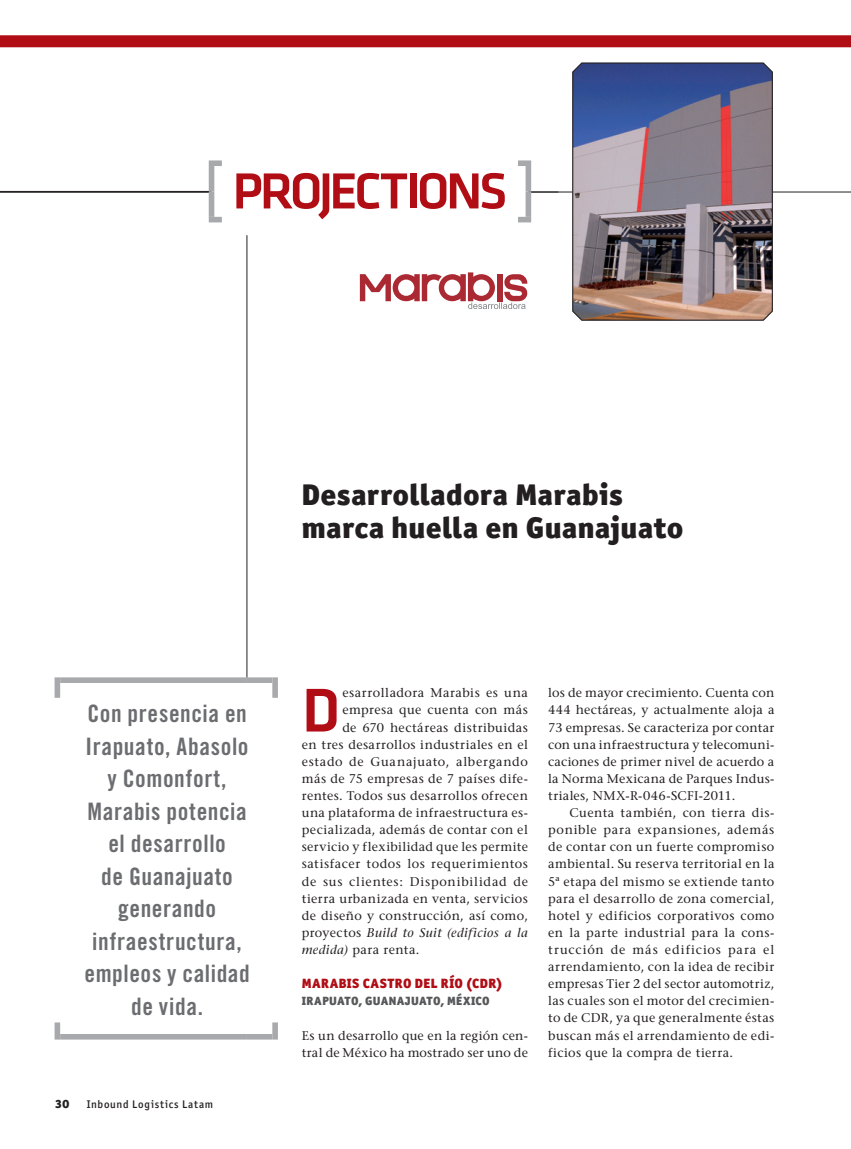
<style>
.page{position:relative;width:851px;height:1149px;background:#fff}
.page>*{position:absolute;margin:0;border:0;box-sizing:border-box;transform-origin:0 0}
.t1{font:500 63.9px "Klavika";color:#b00d15}
.t2{font:500 52.5px "Klavika";letter-spacing:-.065em;color:#b00d15}
.t3{font:900 30px/33px "Officina Sans ITC Std";letter-spacing:.01em;color:#231f20}
.t4{font:24px/32.5px "Trade Gothic LT Std Bd Cn 20";letter-spacing:.025em;color:#6c6d70;text-align:center}
.t5{font:900 13.5px "Officina Sans ITC Std";letter-spacing:.025em;color:#b00d15}
.t6{font:500 12.6px/17.1px "Stone Serif Std";letter-spacing:.035em;color:#231f20;text-align:justify}
.t7{font:500 12.6px/17.1px "Stone Serif Std";letter-spacing:.015em;color:#231f20}
.t8{font:italic 500 12.6px "Stone Serif Std";letter-spacing:.03em;color:#231f20}
.t9{font:500 12.6px "Stone Serif Std";letter-spacing:.06em;color:#231f20}
.t10{font:900 12px "Officina Sans ITC Std";letter-spacing:.03em;color:#57585a}
.t11{font:900 12px "Officina Sans ITC Std";color:#231f20}
.t12{font:500 11.1px "Officina Sans ITC Std";letter-spacing:.065em;color:#231f20}
.s1{font-style:normal}
.s2{font-style:italic}
</style>
<div class="page">
<div style="left:55px;top:677px;width:5px;height:20px;background:#a8a9ad"></div>
<div style="left:55px;top:1022px;width:5px;height:17px;background:#a8a9ad"></div>
<div style="left:272px;top:1022px;width:6px;height:17px;background:#a8a9ad"></div>
<div style="left:247px;top:1033px;width:25px;height:6px;background:#a8a9ad"></div>
<div style="left:60px;top:1033px;width:187px;height:6px;background:#a8a9ad"></div>
<div style="left:272px;top:677px;width:6px;height:20px;background:#a8a9ad"></div>
<div style="left:60px;top:677px;width:187px;height:5px;background:#a8a9ad"></div>
<div style="left:247px;top:677px;width:25px;height:5px;background:#a8a9ad"></div>
<hr style="left:246px;top:235px;width:1px;height:442px;background:#231f20">
<hr style="left:0;top:191px;width:850px;height:1px;background:#231f20">
<div style="left:0;top:35px;width:850px;height:12px;background:#b00d15"></div>
<svg style="left:850px;top:35px;width:1px;height:12px"></svg>
<svg style="left:214px;top:166px;width:311px;height:51px"></svg>
<div style="left:209px;top:217px;width:13px;height:5px;background:#a8a9ad"></div>
<div style="left:518px;top:217px;width:13px;height:5px;background:#a8a9ad"></div>
<div style="left:518px;top:160px;width:13px;height:6px;background:#a8a9ad"></div>
<div style="left:525px;top:166px;width:6px;height:25px;background:#a8a9ad"></div>
<div style="left:525px;top:191px;width:6px;height:26px;background:#a8a9ad"></div>
<div style="left:209px;top:160px;width:13px;height:6px;background:#a8a9ad"></div>
<div style="left:209px;top:191px;width:5px;height:26px;background:#a8a9ad"></div>
<div style="left:209px;top:166px;width:5px;height:25px;background:#a8a9ad"></div>
<img style="left:571px;top:62px;width:202px;height:259px">
<svg style="left:360px;top:272px;width:168px;height:37px"></svg>
<h2 class="t2" style="left:232px;top:162px;width:276px">PROJECTIONS</h2>
<h3 class="t3" style="left:302px;top:478px;width:383px">Desarrolladora Marabis marca huella en Guanajuato</h3>
<h3 class="t4" style="left:84px;top:696px;width:167px">Con presencia en<br>Irapuato, Abasolo y Comonfort,<br>Marabis potencia el desarrollo<br>de Guanajuato generando infraestructura, empleos y calidad de vida.</h3>
<p class="t11" style="left:55px;top:1095px;width:15px">30</p>
<p class="t12" style="left:87px;top:1097px;width:128px">Inbound Logistics Latam</p>
<h1 class="t1" style="left:302px;top:675px;width:40px">D</h1>
<p class="t6" style="left:342px;top:684px;width:187px">esarrolladora Marabis es una</p>
<p class="t6" style="left:342px;top:701px;width:187px">empresa que cuenta con más</p>
<p class="t6" style="left:342px;top:718px;width:187px">de 670 hectáreas distribuidas</p>
<p class="t6" style="left:302px;top:735px;width:228px">en tres desarrollos industriales en el</p>
<p class="t6" style="left:302px;top:752px;width:228px">estado de Guanajuato, albergando</p>
<p class="t6" style="left:302px;top:769px;width:228px">más de 75 empresas de 7 países dife-</p>
<p class="t6" style="left:302px;top:786px;width:228px">rentes. Todos sus desarrollos ofrecen</p>
<p class="t6" style="left:302px;top:804px;width:228px">una plataforma de infraestructura es-</p>
<p class="t6" style="left:302px;top:821px;width:228px">pecializada, además de contar con el</p>
<p class="t6" style="left:302px;top:838px;width:228px">servicio y flexibilidad que les permite</p>
<p class="t6" style="left:302px;top:855px;width:228px">satisfacer todos los requerimientos</p>
<p class="t9" style="left:302px;top:873px;width:228px">de sus clientes: Disponibilidad de</p>
<p class="t6" style="left:302px;top:889px;width:228px">tierra urbanizada en venta, servicios</p>
<p class="t6" style="left:302px;top:906px;width:228px">de diseño y construcción, así como,</p>
<p class="t8" style="left:302px;top:924px;width:228px"><span class="s1">proyectos</span> Build to Suit (edificios a la</p>
<p class="t6" style="left:302px;top:940px;width:119px"><span class="s2">medida)</span> para renta.</p>
<p class="t5" style="left:302px;top:974px;width:202px">MARABIS CASTRO DEL RÍO (CDR)</p>
<p class="t10" style="left:302px;top:993px;width:189px">IRAPUATO, GUANAJUATO, MÉXICO</p>
<p class="t7" style="left:302px;top:1026px;width:228px">Es un desarrollo que en la región cen&shy;tral de México ha mostrado ser uno de</p>
<p class="t6" style="left:548px;top:684px;width:228px">los de mayor crecimiento. Cuenta con 444 hectáreas, y actualmente aloja a 73 empresas. Se caracteriza por contar con una infraestructura y telecomuni&shy;caciones de primer nivel de acuerdo a la Norma Mexicana de Parques Indus&shy;triales, NMX-R-046-SCFI-2011.</p>
<p class="t6" style="left:548px;top:804px;width:228px;text-indent:21px">Cuenta también, con tierra dis&shy;ponible para expansiones, además de contar con un fuerte compromiso ambiental. Su reserva territorial en la 5ª etapa del mismo se extiende tanto para el desarrollo de zona comercial, hotel y edificios corporativos como en la parte industrial para la cons&shy;trucción de más edificios para el arrendamiento, con la idea de recibir empresas Tier 2 del sector automotriz, las cuales son el motor del crecimien&shy;to de CDR, ya que generalmente éstas buscan más el arrendamiento de edi&shy;ficios que la compra de tierra.</p>
</div>
